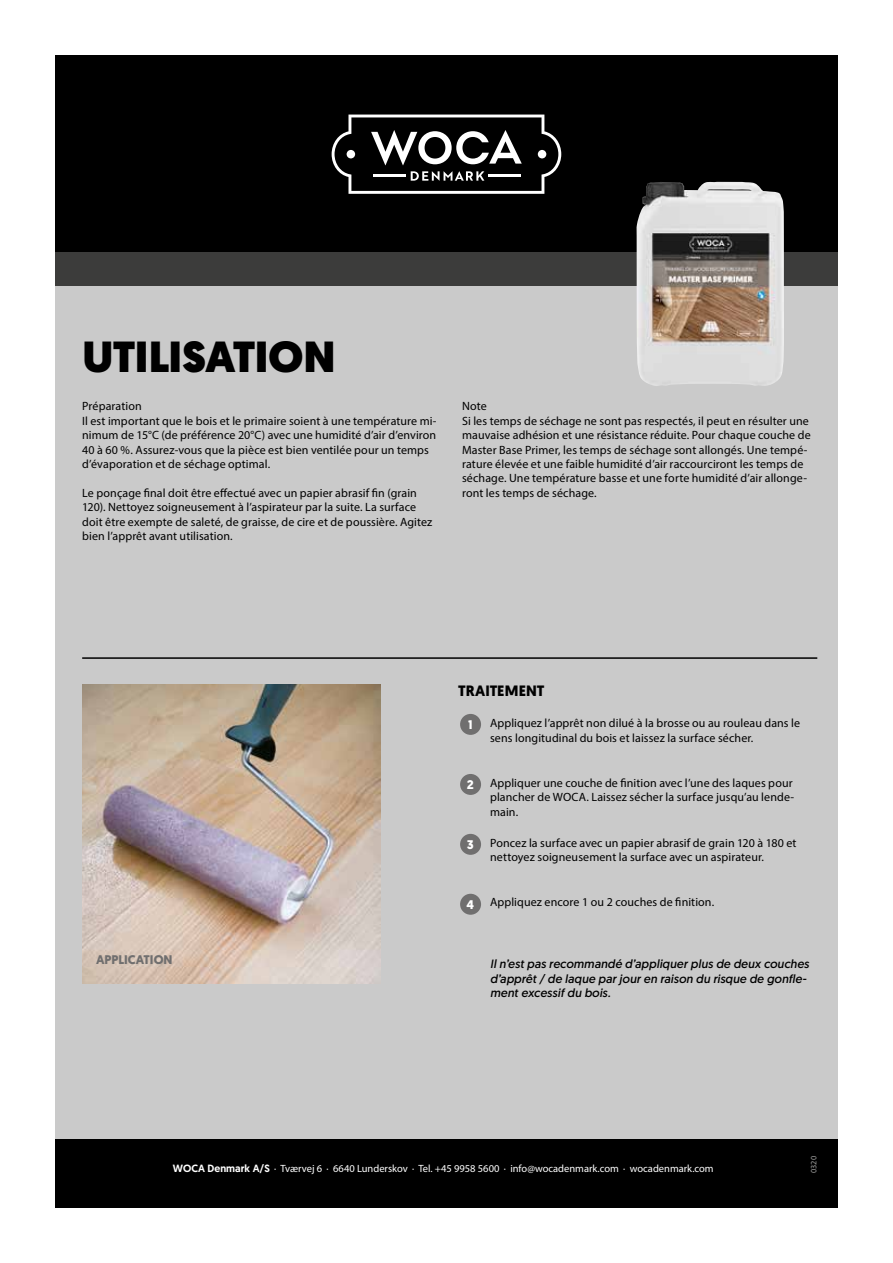
<style>
.page{position:relative;width:893px;height:1263px;background:#fff}
.page>*{position:absolute;margin:0;border:0;box-sizing:border-box;transform-origin:0 0}
.t1{font:900 43.5px "Geomanist";letter-spacing:-.015em;color:#000}
.t2{font:700 15px "Geomanist";color:#000}
.t3{font:700 12.45px "Geomanist";color:#706f6f}
.t4{font:700 12.45px "Geomanist";color:#fff}
.t5{font:12px/14.4px "Myriad Pro";letter-spacing:.01em;color:#000}
.t6{font:italic 12px/14.4px "Geomanist";letter-spacing:.015em;color:#000}
.t7{font:10.5px "Myriad Pro";color:#fff}
.t8{font:8.25px "Myriad Pro";color:#9d9d9c}
.s1{font-family:"Geomanist";font-weight:500}
</style>
<div class="page">
<div style="left:55px;top:140px;width:783px;height:1068px;background:#cacaca"></div>
<div style="left:55px;top:251px;width:783px;height:35px;background:#3c3c3b"></div>
<div style="left:55px;top:55px;width:783px;height:197px;background:#000"></div>
<svg style="left:332px;top:115px;width:229px;height:79px;background:#3a3a3a"></svg>
<div style="left:55px;top:1140px;width:783px;height:68px;background:#000"></div>
<hr style="left:82px;top:657px;width:735px;height:2px;background:#000">
<div style="left:460px;top:714px;width:21px;height:21px;background:#706f6f;border-radius:50%"></div>
<div style="left:460px;top:774px;width:21px;height:21px;background:#706f6f;border-radius:50%"></div>
<img style="left:636px;top:182px;width:148px;height:204px">
<img style="left:82px;top:685px;width:299px;height:298px">
<div style="left:460px;top:834px;width:21px;height:21px;background:#706f6f;border-radius:50%"></div>
<div style="left:460px;top:894px;width:21px;height:21px;background:#706f6f;border-radius:50%"></div>
<h1 class="t1" style="left:82px;top:327px;width:255px">UTILISATION</h1>
<p class="t5" style="left:82px;top:399px;width:356px">Préparation<br>Il est important que le bois et le primaire soient à une température mi&shy;nimum de 15°C (de préférence 20°C) avec une humidité d’air d’environ 40 à 60 %. Assurez-vous que la pièce est bien ventilée pour un temps d’évaporation et de séchage optimal.</p>
<p class="t5" style="left:82px;top:485px;width:352px">Le ponçage final doit être effectué avec un papier abrasif fin (grain 120). Nettoyez soigneusement à l’aspirateur par la suite. La surface doit être exempte de saleté, de graisse, de cire et de poussière. Agitez bien l’apprêt avant utilisation.</p>
<p class="t5" style="left:462px;top:399px;width:350px">Note<br>Si les temps de séchage ne sont pas respectés, il peut en résulter une mauvaise adhésion et une résistance réduite. Pour chaque couche de Master Base Primer, les temps de séchage sont allongés. Une tempé&shy;rature élevée et une faible humidité d’air raccourciront les temps de séchage. Une température basse et une forte humidité d’air allonge&shy;ront les temps de séchage.</p>
<p class="t3" style="left:96px;top:951px;width:78px">APPLICATION</p>
<p class="t2" style="left:458px;top:681px;width:88px">TRAITEMENT</p>
<p class="t4" style="left:468px;top:716px;width:6px">1</p>
<p class="t5" style="left:490px;top:716px;width:312px">Appliquez l’apprêt non dilué à la brosse ou au rouleau dans le sens longitudinal du bois et laissez la surface sécher.</p>
<p class="t4" style="left:467px;top:776px;width:8px">2</p>
<p class="t5" style="left:490px;top:776px;width:306px">Appliquer une couche de finition avec l’une des laques pour plancher de WOCA. Laissez sécher la surface jusqu’au lende&shy;main.</p>
<p class="t4" style="left:467px;top:836px;width:8px">3</p>
<p class="t4" style="left:467px;top:896px;width:9px">4</p>
<p class="t5" style="left:490px;top:835px;width:308px">Poncez la surface avec un papier abrasif de grain 120 à 180 et nettoyez soigneusement la surface avec un aspirateur.</p>
<p class="t5" style="left:490px;top:895px;width:226px">Appliquez encore 1 ou 2 couches de finition.</p>
<p class="t6" style="left:490px;top:957px;width:320px">Il n’est pas recommandé d’appliquer plus de deux couches d’apprêt / de laque par jour en raison du risque de gonfle&shy;ment excessif du bois.</p>
<p class="t7" style="left:173px;top:1162px;width:542px"><span class="s1">WOCA Denmark A/S</span> · Tværvej 6 · 6640 Lunderskov · Tel. +45 9958 5600 · info@wocadenmark.com · wocadenmark.com</p>
<p class="t8" style="left:809px;top:1173px;width:18px;rotate:-90deg">0320</p>
</div>
